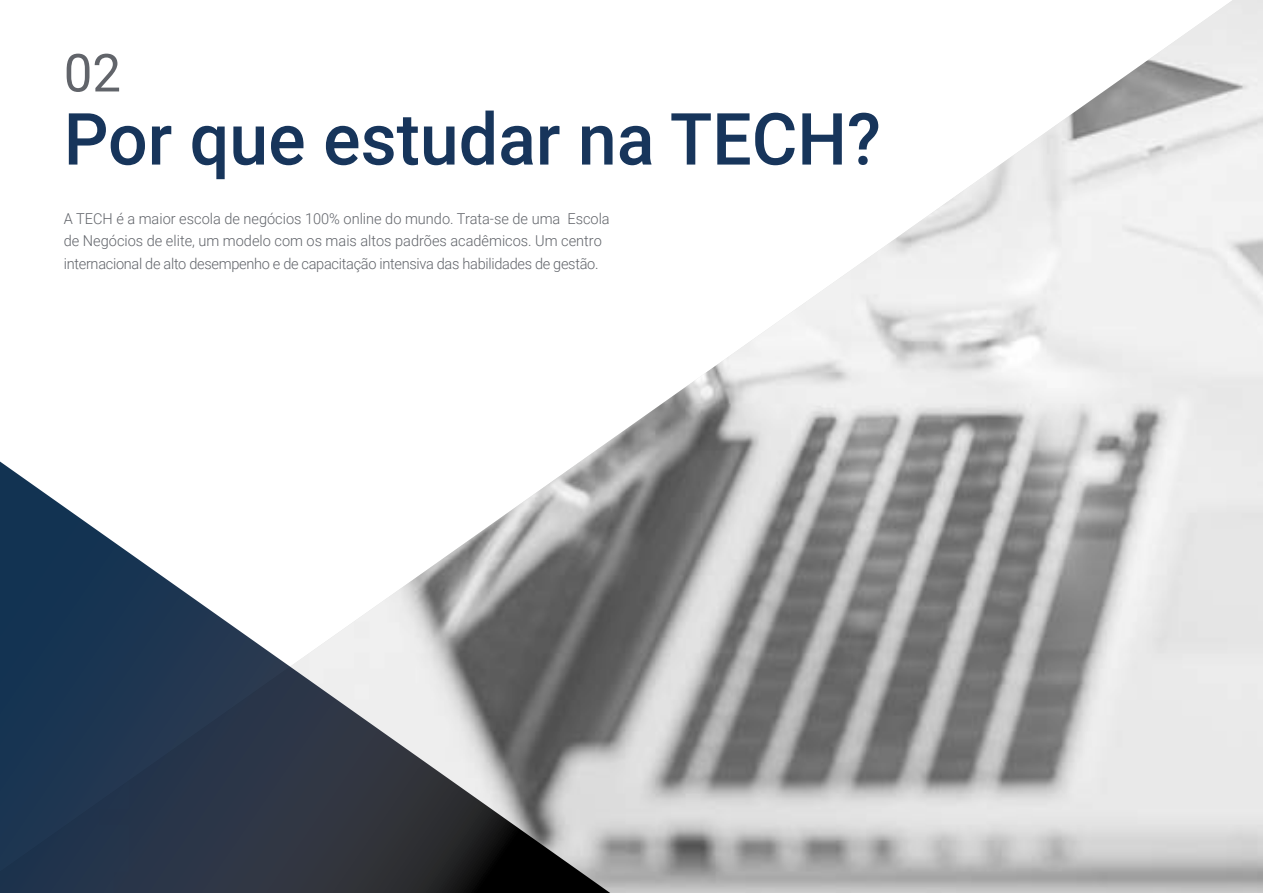
<style>
.page{position:relative;width:1263px;height:893px;background:#fff}
.page>*{position:absolute;margin:0;border:0;box-sizing:border-box;transform-origin:0 0}
.t1{font:500 72px "Roboto";color:#17355b}
.t2{font:52.5px "Roboto";color:#61646a}
.t3{font:300 15px/22.5px "Roboto";color:#61646a}
</style>
<div class="page">
<img style="left:602px;top:0;width:661px;height:893px">
<svg style="left:0;top:446px;width:640px;height:447px"></svg>
<h2 class="t2" style="left:64px;top:36px;width:59px">02</h2>
<h1 class="t1" style="left:64px;top:89px;width:818px">Por que estudar na TECH?</h1>
<p class="t3" style="left:64px;top:207px;width:547px">A TECH é a maior escola de negócios 100% online do mundo. Trata-se de uma Escola de Negócios de elite, um modelo com os mais altos padrões acadêmicos. Um centro internacional de alto desempenho e de capacitação intensiva das habilidades de gestão.</p>
</div>
